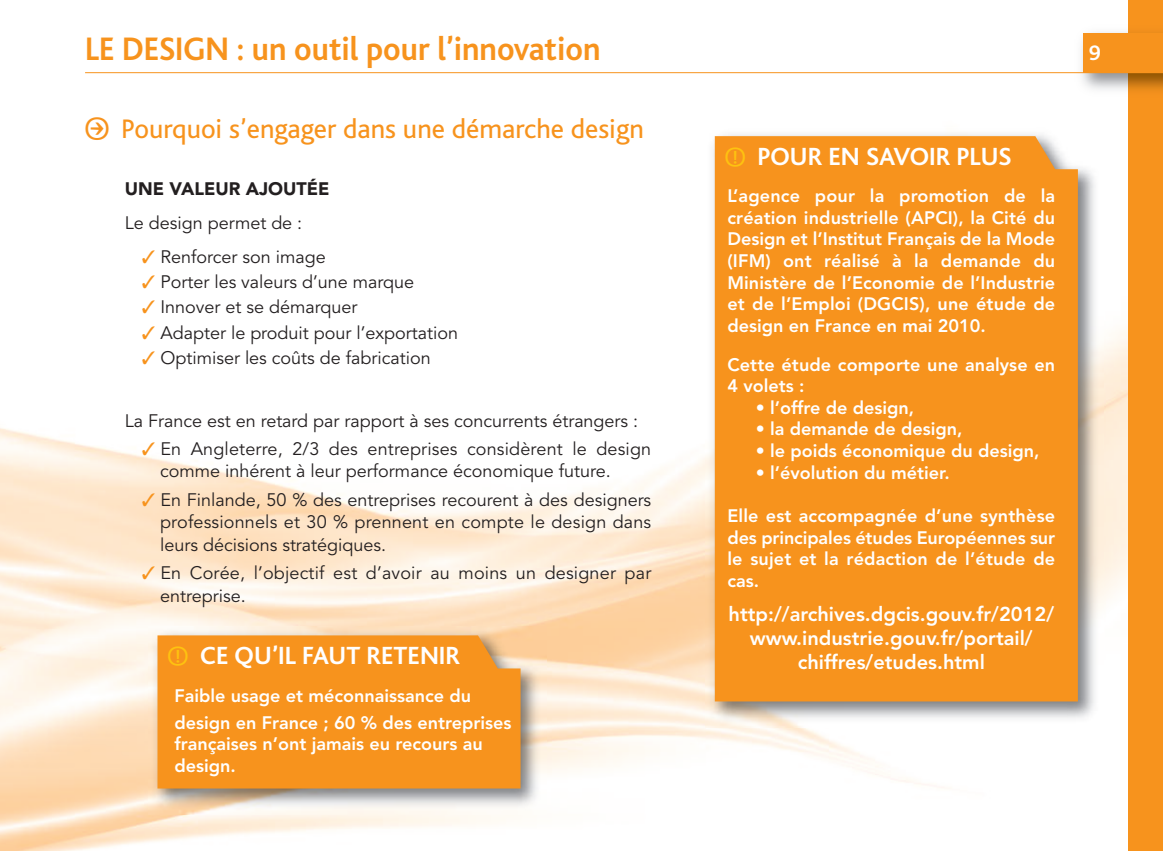
<style>
.page{position:relative;width:1163px;height:851px;background:#fff}
.page>*{position:absolute;margin:0;border:0;box-sizing:border-box;transform-origin:0 0}
.t1{font:700 34px "Bliss";color:#f7931d;scale:.95 1}
.t2{font:28px "Bliss";color:#f7931d}
.t3{font:700 26px "Bliss";color:#fff}
.t4{font:700 22px "Bliss";color:#fff}
.t5{font:800 20px/24px "Avenir";color:#fff;text-align:center}
.t6{font:800 18px/21.6px "Avenir";color:#fff}
.t7{font:18px/22.6px "Avenir";color:#231f20}
.t8{font:900 18px "Avenir";color:#231f20}
.s1{font-family:"Bienvenue Picto TT";font-size:26px}
.s2{color:#f7931d}
.s3{font-family:"Bienvenue Picto TT";font-weight:400;font-size:22px;color:#fec210}
</style>
<div class="page">
<div style="left:1128px;top:0;width:34px;height:850px;background:#f7931d"></div>
<div style="left:1083px;top:33px;width:79px;height:40px;background:#f7931d"></div>
<hr style="left:85px;top:72px;width:1077px;height:1px;background:#f7931d">
<img style="left:148px;top:626px;width:398px;height:188px">
<div style="left:157px;top:635px;width:363px;height:153px;background:#f7931d"></div>
<img style="left:705px;top:127px;width:398px;height:600px">
<div style="left:714px;top:136px;width:363px;height:565px;background:#f7931d"></div>
<h1 class="t1" style="left:85px;top:38px;width:544px">LE DESIGN : un outil pour l’innovation</h1>
<p class="t4" style="left:1088px;top:45px;width:13px">9</p>
<h2 class="t2" style="left:85px;top:119px;width:560px"><span class="s1">U</span> Pourquoi s’engager dans une démarche design</h2>
<p class="t8" style="left:125px;top:181px;width:206px">UNE VALEUR AJOUTÉE</p>
<p class="t7" style="left:125px;top:212px;width:179px">Le design permet de :</p>
<p class="t7" style="left:142px;top:246px;width:185px"><span class="s2">✓</span> Renforcer son image</p>
<p class="t7" style="left:142px;top:272px;width:274px"><span class="s2">✓</span> Porter les valeurs d’une marque</p>
<p class="t7" style="left:142px;top:297px;width:217px"><span class="s2">✓</span> Innover et se démarquer</p>
<p class="t7" style="left:142px;top:323px;width:318px"><span class="s2">✓</span> Adapter le produit pour l’exportation</p>
<p class="t7" style="left:142px;top:348px;width:290px"><span class="s2">✓</span> Optimiser les coûts de fabrication</p>
<p class="t7" style="left:125px;top:410px;width:515px">La France est en retard par rapport à ses concurrents étrangers :</p>
<p class="t7" style="left:160px;top:438px;width:492px;text-indent:-18px"><span class="s2">✓</span> En Angleterre, 2/3 des entreprises considèrent le design comme inhérent à leur performance économique future.</p>
<p class="t7" style="left:160px;top:489px;width:492px;text-align:justify;text-indent:-18px"><span class="s2">✓</span> En Finlande, 50 % des entreprises recourent à des designers professionnels et 30 % prennent en compte le design dans leurs décisions stratégiques.</p>
<p class="t7" style="left:160px;top:563px;width:492px;text-indent:-18px"><span class="s2">✓</span> En Corée, l’objectif est d’avoir au moins un designer par entreprise.</p>
<h3 class="t3" style="left:168px;top:647px;width:294px"><span class="s3">O</span> CE QU’IL FAUT RETENIR</h3>
<p class="t6" style="left:174px;top:683px;width:338px;line-height:27.2px">Faible usage et méconnaissance du design en France ; 60 % des entreprises</p>
<p class="t6" style="left:174px;top:734px;width:310px">françaises n’ont jamais eu recours au design.</p>
<h3 class="t3" style="left:725px;top:148px;width:288px"><span class="s3">O</span> POUR EN SAVOIR PLUS</h3>
<p class="t6" style="left:727px;top:187px;width:329px;text-align:justify">L’agence pour la promotion de la création industrielle (APCI), la Cité du Design et l’Institut Français de la Mode (IFM) ont réalisé à la demande du Ministère de l’Economie de l’Industrie et de l’Emploi (DGCIS), une étude de design en France en mai 2010.</p>
<p class="t6" style="left:727px;top:355px;width:329px">Cette étude comporte une analyse en<br>4 volets :</p>
<p class="t6" style="left:755px;top:398px;width:160px">• l’offre de design,</p>
<p class="t6" style="left:755px;top:420px;width:208px">• la demande de design,</p>
<p class="t6" style="left:755px;top:441px;width:285px">• le poids économique du design,</p>
<p class="t6" style="left:755px;top:463px;width:195px">• l’évolution du métier.</p>
<p class="t6" style="left:727px;top:506px;width:329px;text-align:justify">Elle est accompagnée d’une synthèse des principales études Européennes sur le sujet et la rédaction de l’étude de cas.</p>
<p class="t5" style="left:728px;top:603px;width:327px">http://archives.dgcis.gouv.fr/2012/ www.industrie.gouv.fr/portail/ chiffres/etudes.html</p>
</div>
